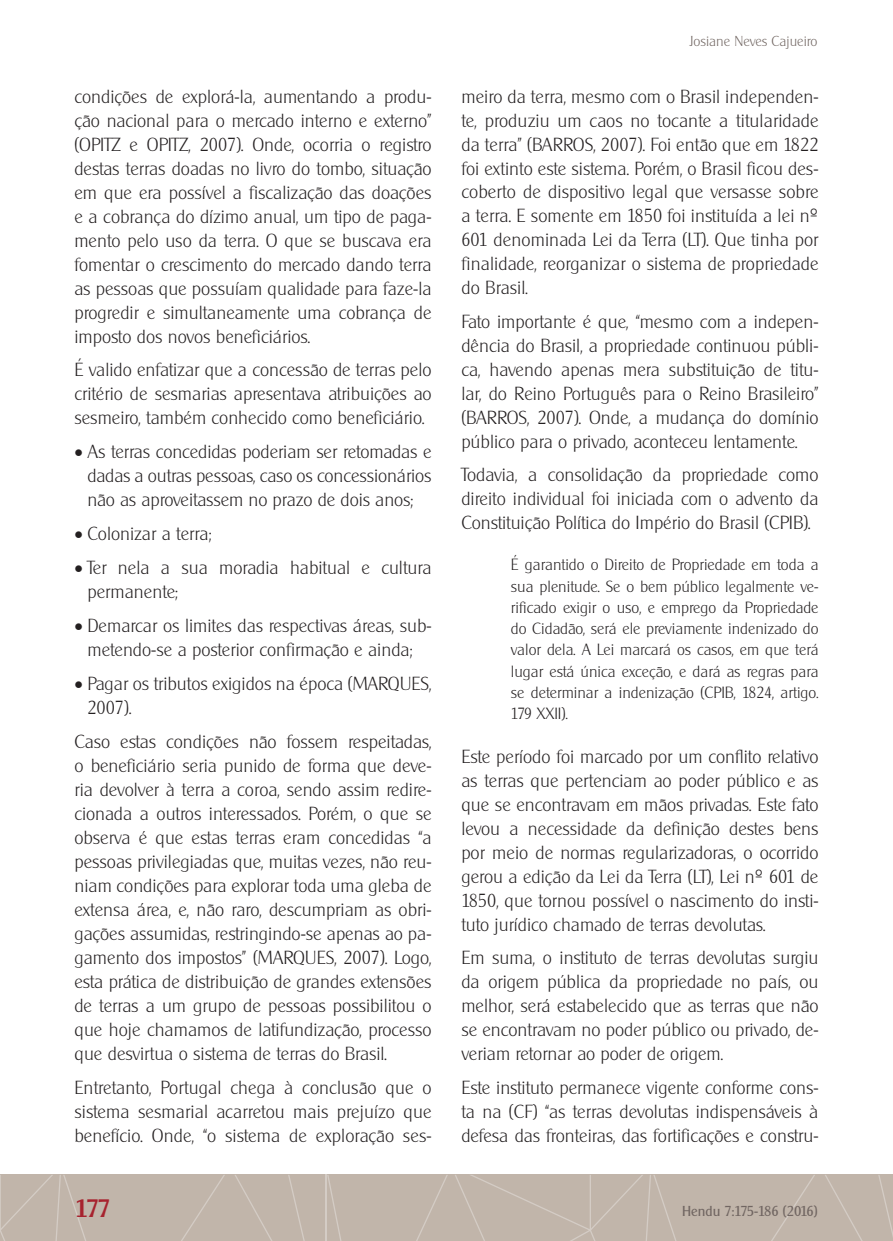
<style>
.page{position:relative;width:893px;height:1241px;background:#fff}
.page>*{position:absolute;margin:0;border:0;box-sizing:border-box;transform-origin:0 0}
.t1{font:500 24.5px "Cleargothic";color:#a7232f}
.t2{font:200 18.38px/24px "Cleargothic";color:#231f20;text-align:justify}
.t3{font:200 15.75px/21.3px "Cleargothic";color:#231f20;text-align:justify}
.t4{font:200 14px "Cleargothic";color:#716662}
.t5{font:14px "Cleargothic";color:#716662}
</style>
<div class="page">
<div style="left:0;top:1174px;width:893px;height:66px;background:#c1b5aa"></div>
<hr style="left:326px;top:1174px;width:1px;height:66px;background:#d4ccc5">
<svg style="left:288px;top:1175px;width:17px;height:65px"></svg>
<svg style="left:235px;top:1175px;width:37px;height:65px"></svg>
<svg style="left:182px;top:1175px;width:43px;height:65px"></svg>
<svg style="left:0;top:1175px;width:86px;height:65px"></svg>
<svg style="left:878px;top:1175px;width:15px;height:61px"></svg>
<svg style="left:825px;top:1175px;width:37px;height:65px"></svg>
<svg style="left:772px;top:1175px;width:43px;height:65px"></svg>
<svg style="left:455px;top:1175px;width:221px;height:65px"></svg>
<svg style="left:417px;top:1175px;width:31px;height:65px"></svg>
<svg style="left:327px;top:1175px;width:14px;height:65px"></svg>
<p class="t2" style="left:74px;top:84px;width:359px">condições de explorá-la, aumentando a produ&shy;ção nacional para o mercado interno e externo” (OPITZ e OPITZ, 2007). Onde, ocorria o registro destas terras doadas no livro do tombo, situação em que era possível a fiscalização das doações e a cobrança do dízimo anual, um tipo de paga&shy;mento pelo uso da terra. O que se buscava era fomentar o crescimento do mercado dando terra as pessoas que possuíam qualidade para faze-la progredir e simultaneamente uma cobrança de imposto dos novos beneficiários.</p>
<p class="t2" style="left:74px;top:358px;width:359px">É valido enfatizar que a concessão de terras pelo critério de sesmarias apresentava atribuições ao sesmeiro, também conhecido como beneficiário.</p>
<p class="t2" style="left:87px;top:440px;width:346px;text-indent:-13px">• As terras concedidas poderiam ser retomadas e dadas a outras pessoas, caso os concessionários não as aproveitassem no prazo de dois anos;</p>
<p class="t2" style="left:74px;top:521px;width:139px">• Colonizar a terra;</p>
<p class="t2" style="left:87px;top:555px;width:346px;text-indent:-13px">• Ter nela a sua moradia habitual e cultura permanente;</p>
<p class="t2" style="left:74px;top:613px;width:359px;text-align:center">• Demarcar os limites das respectivas áreas, sub&shy;metendo-se a posterior confirmação e ainda;</p>
<p class="t2" style="left:87px;top:671px;width:346px;text-indent:-13px">• Pagar os tributos exigidos na época (MARQUES,<br>2007).</p>
<p class="t2" style="left:74px;top:729px;width:359px">Caso estas condições não fossem respeitadas, o beneficiário seria punido de forma que deve&shy;ria devolver à terra a coroa, sendo assim redire&shy;cionada a outros interessados. Porém, o que se observa é que estas terras eram concedidas “a pessoas privilegiadas que, muitas vezes, não reu&shy;niam condições para explorar toda uma gleba de extensa área, e, não raro, descumpriam as obri&shy;gações assumidas, restringindo-se apenas ao pa&shy;gamento dos impostos” (MARQUES, 2007). Logo, esta prática de distribuição de grandes extensões de terras a um grupo de pessoas possibilitou o que hoje chamamos de latifundização, processo que desvirtua o sistema de terras do Brasil.</p>
<p class="t2" style="left:74px;top:1075px;width:359px">Entretanto, Portugal chega à conclusão que o sistema sesmarial acarretou mais prejuízo que benefício. Onde, “o sistema de exploração ses-</p>
<p class="t4" style="left:690px;top:33px;width:129px">Josiane Neves Cajueiro</p>
<p class="t2" style="left:461px;top:84px;width:359px">meiro da terra, mesmo com o Brasil independen&shy;te, produziu um caos no tocante a titularidade da terra” (BARROS, 2007). Foi então que em 1822 foi extinto este sistema. Porém, o Brasil ficou des&shy;coberto de dispositivo legal que versasse sobre a terra. E somente em 1850 foi instituída a lei nº 601 denominada Lei da Terra (LT). Que tinha por finalidade, reorganizar o sistema de propriedade do Brasil.</p>
<p class="t2" style="left:461px;top:309px;width:359px">Fato importante é que, “mesmo com a indepen&shy;dência do Brasil, a propriedade continuou públi&shy;ca, havendo apenas mera substituição de titu&shy;lar, do Reino Português para o Reino Brasileiro” (BARROS, 2007). Onde, a mudança do domínio público para o privado, aconteceu lentamente.</p>
<p class="t2" style="left:461px;top:463px;width:359px">Todavia, a consolidação da propriedade como direito individual foi iniciada com o advento da Constituição Política do Império do Brasil (CPIB).</p>
<p class="t3" style="left:511px;top:554px;width:309px">É garantido o Direito de Propriedade em toda a sua plenitude. Se o bem público legalmente ve&shy;rificado exigir o uso, e emprego da Propriedade do Cidadão, será ele previamente indenizado do valor dela. A Lei marcará os casos, em que terá lugar está única exceção, e dará as regras para se determinar a indenização (CPIB, 1824, artigo.<br>179 XXII).</p>
<p class="t2" style="left:461px;top:744px;width:359px">Este período foi marcado por um conflito relativo as terras que pertenciam ao poder público e as que se encontravam em mãos privadas. Este fato levou a necessidade da definição destes bens por meio de normas regularizadoras, o ocorrido gerou a edição da Lei da Terra (LT), Lei nº 601 de 1850, que tornou possível o nascimento do insti&shy;tuto jurídico chamado de terras devolutas.</p>
<p class="t2" style="left:461px;top:945px;width:359px">Em suma, o instituto de terras devolutas surgiu da origem pública da propriedade no país, ou melhor, será estabelecido que as terras que não se encontravam no poder público ou privado, de&shy;veriam retornar ao poder de origem.</p>
<p class="t2" style="left:461px;top:1075px;width:359px">Este instituto permanece vigente conforme cons&shy;ta na (CF) “as terras devolutas indispensáveis à defesa das fronteiras, das fortificações e constru-</p>
<h1 class="t1" style="left:75px;top:1192px;width:37px">177</h1>
<p class="t5" style="left:682px;top:1202px;width:137px">Hendu 7:175-186 (2016)</p>
</div>
